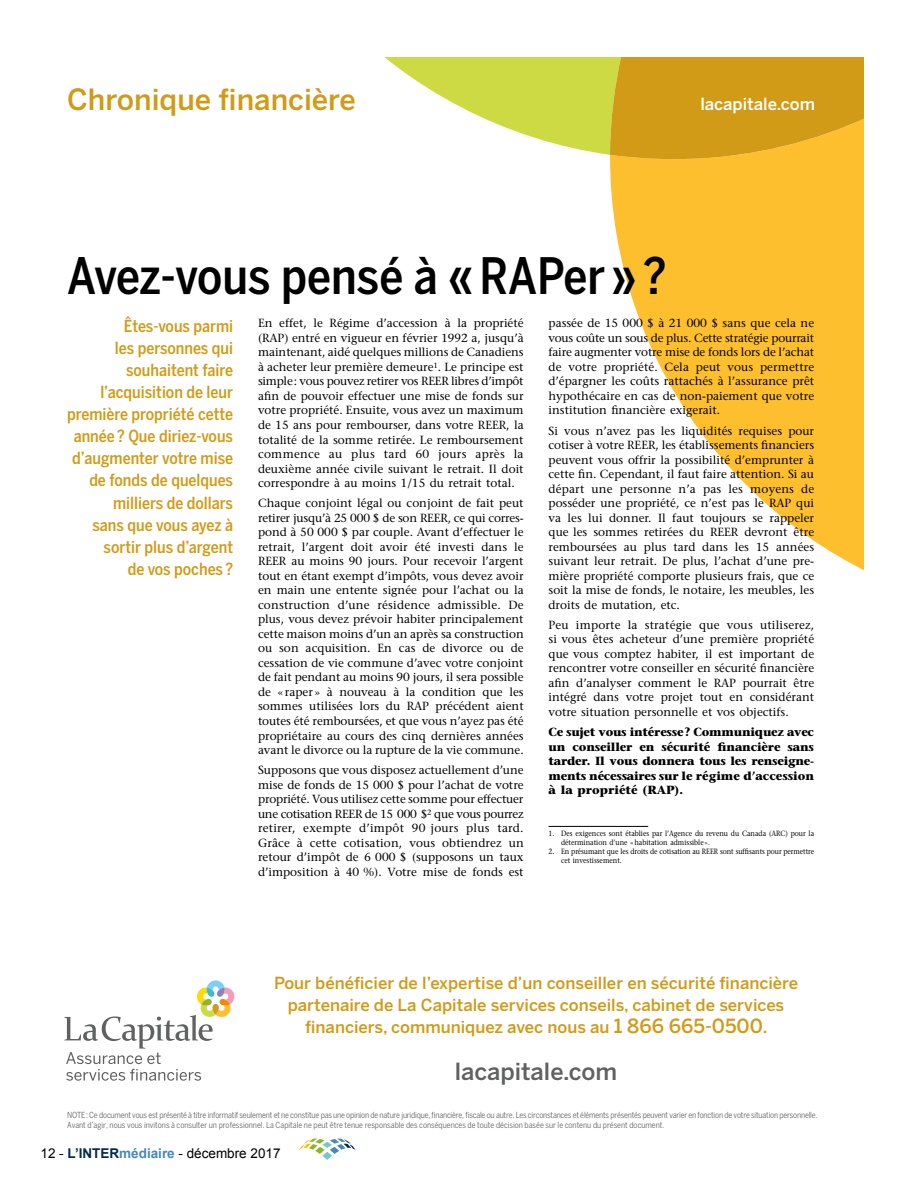
<style>
.page{position:relative;width:918px;height:1188px;background:#fff}
.page>*{position:absolute;margin:0;border:0;box-sizing:border-box;transform-origin:0 0}
.t1{font:500 49.8px "Benton Sans Cond";color:#000}
.t2{font:500 29.1px "Benton Sans";color:#d19b18}
.t3{font:500 23.55px "Benton Sans";color:#606161}
.t4{font:500 16.65px/22.2px "Benton Sans Cond";color:#d19b18;text-align:right}
.t5{font:500 16.65px/22.2px "Benton Sans";color:#d19b18;text-align:center}
.t6{font:500 16.65px "Benton Sans";color:#fff}
.t7{font:13.5px "Arial";color:#000}
.t8{font:11.7px/14.5px "Stone Serif";color:#000;text-align:justify}
.t9{font:700 11.7px/14.5px "Stone Serif";color:#000;text-align:justify}
.t10{font:8.25px/9.8px "Benton Sans Cond";letter-spacing:-.02em;color:#606161}
.t11{font:7.65px/9px "Stone Serif";color:#000;scale:.9 1}
.s1{font-size:19.35px}
.s2{font-weight:700;color:#002956}
.s3{font-weight:700;color:#4888b6}
</style>
<div class="page">
<svg style="left:322px;top:1152px;width:10px;height:8px"></svg>
<svg style="left:330px;top:1147px;width:9px;height:7px"></svg>
<svg style="left:315px;top:1147px;width:10px;height:7px"></svg>
<svg style="left:299px;top:1138px;width:57px;height:12px"></svg>
<svg style="left:610px;top:161px;width:254px;height:410px;fill:#febf2f"></svg>
<svg style="left:384px;top:57px;width:480px;height:104px"></svg>
<svg style="left:64px;top:980px;width:171px;height:101px"></svg>
<hr style="left:549px;top:826px;width:99px;height:1px;background:#000">
<h2 class="t2" style="left:67px;top:82px;width:290px">Chronique financière</h2>
<h3 class="t6" style="left:700px;top:94px;width:116px">lacapitale.com</h3>
<h1 class="t1" style="left:67px;top:246px;width:601px">Avez-vous pensé à «RAPer » ?</h1>
<p class="t4" style="left:67px;top:314px;width:167px">Êtes-vous parmi<br>les personnes qui souhaitent faire l’acquisition de leur première propriété cette année ? Que diriez-vous d’augmenter votre mise de fonds de quelques milliers de dollars<br>sans que vous ayez à sortir plus d’argent<br>de vos poches ?</p>
<p class="t8" style="left:258px;top:316px;width:267px">En effet, le Régime d’accession à la propriété (RAP) entré en vigueur en février 1992 a, jusqu’à maintenant, aidé quelques millions de Canadiens à acheter leur première demeure<sup>1</sup>. Le principe est simple: vous pouvez retirer vos REER libres d’impôt afin de pouvoir effectuer une mise de fonds sur votre propriété. Ensuite, vous avez un maximum de 15 ans pour rembourser, dans votre REER, la totalité de la somme retirée. Le remboursement commence au plus tard 60 jours après la deuxième année civile suivant le retrait. Il doit correspondre à au moins 1/15 du retrait total.</p>
<p class="t8" style="left:549px;top:316px;width:267px">passée de 15 000 $ à 21 000 $ sans que cela ne vous coûte un sous de plus. Cette stratégie pourrait faire augmenter votre mise de fonds lors de l’achat de votre propriété. Cela peut vous permettre d’épargner les coûts rattachés à l’assurance prêt hypothécaire en cas de non-paiement que votre institution financière exigerait.</p>
<p class="t8" style="left:549px;top:423px;width:267px">Si vous n’avez pas les liquidités requises pour cotiser à votre REER, les établissements financiers peuvent vous offrir la possibilité d’emprunter à cette fin. Cependant, il faut faire attention. Si au départ une personne n’a pas les moyens de posséder une propriété, ce n’est pas le RAP qui va les lui donner. Il faut toujours se rappeler que les sommes retirées du REER devront être remboursées au plus tard dans les 15 années suivant leur retrait. De plus, l’achat d’une pre&shy;mière propriété comporte plusieurs frais, que ce soit la mise de fonds, le notaire, les meubles, les droits de mutation, etc.</p>
<p class="t8" style="left:549px;top:618px;width:267px">Peu importe la stratégie que vous utiliserez, si vous êtes acheteur d’une première propriété que vous comptez habiter, il est important de rencontrer votre conseiller en sécurité financière afin d’analyser comment le RAP pourrait être intégré dans votre projet tout en considérant votre situation personnelle et vos objectifs.</p>
<p class="t9" style="left:549px;top:725px;width:267px">Ce sujet vous intéresse? Communiquez avec un conseiller en sécurité financière sans tarder. Il vous donnera tous les renseigne&shy;ments nécessaires sur le régime d’accession à la propriété (RAP).</p>
<p class="t11" style="left:561px;top:829px;width:283px;text-indent:-12px">1. Des exigences sont établies par l’Agence du revenu du Canada (ARC) pour la détermination d’une «habitation admissible».</p>
<p class="t11" style="left:561px;top:847px;width:283px;text-indent:-12px">2. En présumant que les droits de cotisation au REER sont suffisants pour permettre cet investissement.</p>
<p class="t8" style="left:258px;top:496px;width:267px">Chaque conjoint légal ou conjoint de fait peut retirer jusqu’à 25 000 $ de son REER, ce qui corres&shy;pond à 50 000 $ par couple. Avant d’effectuer le retrait, l’argent doit avoir été investi dans le REER au moins 90 jours. Pour recevoir l’argent tout en étant exempt d’impôts, vous devez avoir en main une entente signée pour l’achat ou la construction d’une résidence admissible. De plus, vous devez prévoir habiter principalement cette maison moins d’un an après sa construction ou son acquisition. En cas de divorce ou de cessation de vie commune d’avec votre conjoint de fait pendant au moins 90 jours, il sera possible de « raper» à nouveau à la condition que les sommes utilisées lors du RAP précédent aient toutes été remboursées, et que vous n’ayez pas été propriétaire au cours des cinq dernières années avant le divorce ou la rupture de la vie commune.</p>
<p class="t8" style="left:258px;top:763px;width:267px">Supposons que vous disposez actuellement d’une mise de fonds de 15 000 $ pour l’achat de votre propriété. Vous utilisez cette somme pour effectuer une cotisation REER de 15 000 $<sup>2</sup> que vous pourrez retirer, exempte d’impôt 90 jours plus tard.<br>Grâce à cette cotisation, vous obtiendrez un retour d’impôt de 6 000 $ (supposons un taux d’imposition à 40 %). Votre mise de fonds est</p>
<h3 class="t5" style="left:274px;top:972px;width:525px">Pour bénéficier de l’expertise d’un conseiller en sécurité financière partenaire de La Capitale services conseils, cabinet de services financiers, communiquez avec nous au <span class="s1">1 866 665-0500</span>.</h3>
<h3 class="t3" style="left:455px;top:1058px;width:164px">lacapitale.com</h3>
<p class="t10" style="left:67px;top:1110px;width:752px">Note: Ce document vous est présenté à titre informatif seulement et ne constitue pas une opinion de nature juridique, financière, fiscale ou autre. Les circonstances et éléments présentés peuvent varier en fonction de votre situation personnelle.<br>Avant d’agir, nous vous invitons à consulter un professionnel. La Capitale ne peut être tenue responsable des conséquences de toute décision basée sur le contenu du présent document.</p>
<p class="t7" style="left:40px;top:1144px;width:242px">12 - <span class="s2">L’INTER</span><span class="s3">médiaire</span> - décembre 2017</p>
</div>
